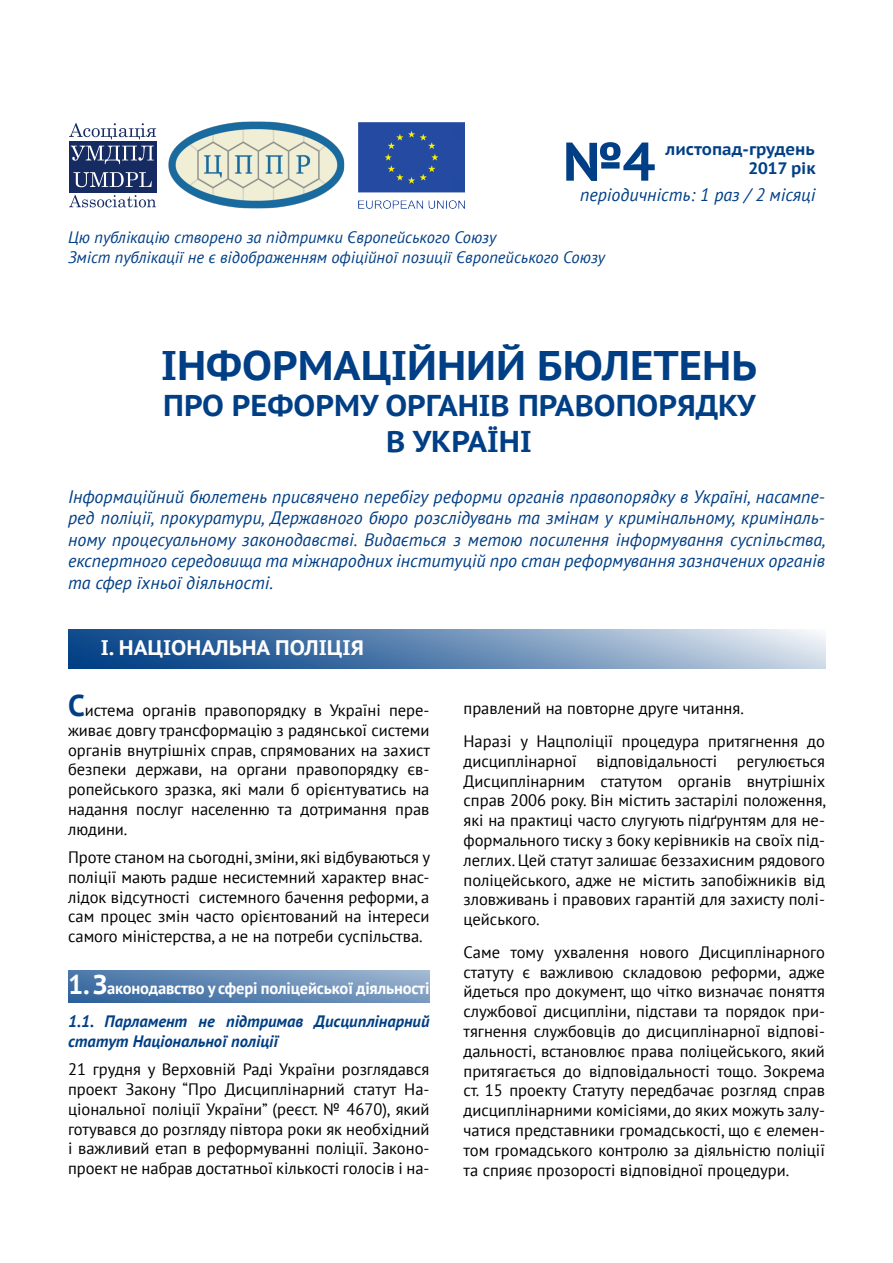
<style>
.page{position:relative;width:893px;height:1263px;background:#fff}
.page>*{position:absolute;margin:0;border:0;box-sizing:border-box;transform-origin:0 0}
.t1{font:700 54.15px "PT Sans Caption";color:#003f85}
.t2{font:700 41.25px "PT Sans Caption";color:#003f85}
.t3{font:700 30px/36px "PT Sans Caption";color:#003f85;text-align:center}
.t4{font:700 21px "PT Sans Caption";color:#fff}
.t5{font:italic 18px/21.6px "PT Sans";color:#003f85;text-align:justify}
.t6{font:16.5px/19.8px "PT Sans";color:#000;text-align:justify}
.t7{font:italic 16.5px/19.8px "PT Sans";color:#003f85}
.t8{font:700 16.5px/32.5px "PT Sans";letter-spacing:-.01em;color:#fff}
.t9{font:italic 700 16.5px "PT Sans";color:#003f85}
.t10{font:700 16.5px "PT Sans Caption";color:#003f85}
.s1{font-weight:700;font-size:30px;color:#003f85}
.s2{font-size:27px}
.s3{font-style:italic;color:#003f85}
</style>
<div class="page">
<svg style="left:68px;top:971px;width:361px;height:32px;background:#6389b4"></svg>
<svg style="left:68px;top:629px;width:757px;height:39px;background:#698db6"></svg>
<img style="left:359px;top:122px;width:105px;height:87px">
<img style="left:168px;top:122px;width:177px;height:86px">
<div style="left:69px;top:141px;width:87px;height:25px;background:#162b62"></div>
<div style="left:69px;top:167px;width:87px;height:26px;background:#162b62"></div>
<svg style="left:73px;top:172px;width:79px;height:15px"></svg>
<svg style="left:71px;top:146px;width:83px;height:18px"></svg>
<svg style="left:69px;top:195px;width:87px;height:12px"></svg>
<svg style="left:69px;top:123px;width:87px;height:16px"></svg>
<h1 class="t1" style="left:563px;top:125px;width:94px">№4</h1>
<p class="t10" style="left:666px;top:138px;width:151px">листопад-грудень</p>
<p class="t10" style="left:748px;top:158px;width:69px">2017 рік</p>
<p class="t5" style="left:580px;top:183px;width:237px">періодичність: 1 раз / 2 місяці</p>
<p class="t7" style="left:68px;top:227px;width:539px">Цю публікацію створено за підтримки Європейського Союзу<br>Зміст публікації не є відображенням офіційної позиції Європейського Союзу</p>
<h2 class="t2" style="left:161px;top:338px;width:597px">ІНФОРМАЦІЙНИЙ БЮЛЕТЕНЬ</h2>
<h3 class="t3" style="left:163px;top:386px;width:594px">ПРО РЕФОРМУ ОРГАНІВ ПРАВОПОРЯДКУ<br>В УКРАЇНІ</h3>
<p class="t5" style="left:68px;top:485px;width:759px">Інформаційний бюлетень присвячено перебігу реформи органів правопорядку в Україні, насампе&shy;ред поліції, прокуратури, Державного бюро розслідувань та змінам у кримінальному, криміналь&shy;ному процесуальному законодавстві. Видається з метою посилення інформування суспільства, експертного середовища та міжнародних інституцій про стан реформування зазначених органів та сфер їхньої діяльності.</p>
<p class="t4" style="left:101px;top:633px;width:265px">I. НАЦІОНАЛЬНА ПОЛІЦІЯ</p>
<p class="t6" style="left:68px;top:700px;width:363px"><span class="s1">C</span>истема органів правопорядку в Україні пере&shy;живає довгу трансформацію з радянської системи органів внутрішніх справ, спрямованих на захист безпеки держави, на органи правопорядку єв&shy;ропейського зразка, які мали б орієнтуватись на надання послуг населенню та дотримання прав людини.</p>
<p class="t6" style="left:68px;top:847px;width:364px">Проте станом на сьогодні, зміни, які відбуваються у поліції мають радше несистемний характер внас&shy;лідок відсутності системного бачення реформи, а сам процес змін часто орієнтований на інтереси самого міністерства, а не на потреби суспільства.</p>
<p class="t8" style="left:68px;top:972px;width:363px"><span class="s2">1. З</span>аконодавство у сфері поліцейської діяльності<br><span class="s3">1.1. Парламент не підтримав Дисциплінарний</span></p>
<p class="t9" style="left:68px;top:1030px;width:212px">статут Національної поліції</p>
<p class="t6" style="left:68px;top:1059px;width:363px">21 грудня у Верховній Раді України розглядався проект Закону “Про Дисциплінарний статут На&shy;ціональної поліції України” (реєст. № 4670), який готувався до розгляду півтора роки як необхідний і важливий етап в реформуванні поліції. Законо&shy;проект не набрав достатньої кількості голосів і на-</p>
<p class="t6" style="left:463px;top:692px;width:363px;line-height:32.5px">правлений на повторне друге читання.<br>Наразі у Нацполіції процедура притягнення до</p>
<p class="t6" style="left:463px;top:751px;width:364px">дисциплінарної відповідальності регулюється Дисциплінарним статутом органів внутрішніх справ 2006 року. Він містить застарілі положення, які на практиці часто слугують підґрунтям для не&shy;формального тиску з боку керівників на своїх під&shy;леглих. Цей статут залишає беззахисним рядового поліцейського, адже не містить запобіжників від зловживань і правових гарантій для захисту полі&shy;цейського.</p>
<p class="t6" style="left:463px;top:942px;width:363px">Саме тому ухвалення нового Дисциплінарного статуту є важливою складовою реформи, адже йдеться про документ, що чітко визначає поняття службової дисципліни, підстави та порядок при&shy;тягнення службовців до дисциплінарної відпові&shy;дальності, встановлює права поліцейського, який притягається до відповідальності тощо. Зокрема ст. 15 проекту Статуту передбачає розгляд справ дисциплінарними комісіями, до яких можуть залу&shy;чатися представники громадськості, що є елемен&shy;том громадського контролю за діяльністю поліції та сприяє прозорості відповідної процедури.</p>
</div>
